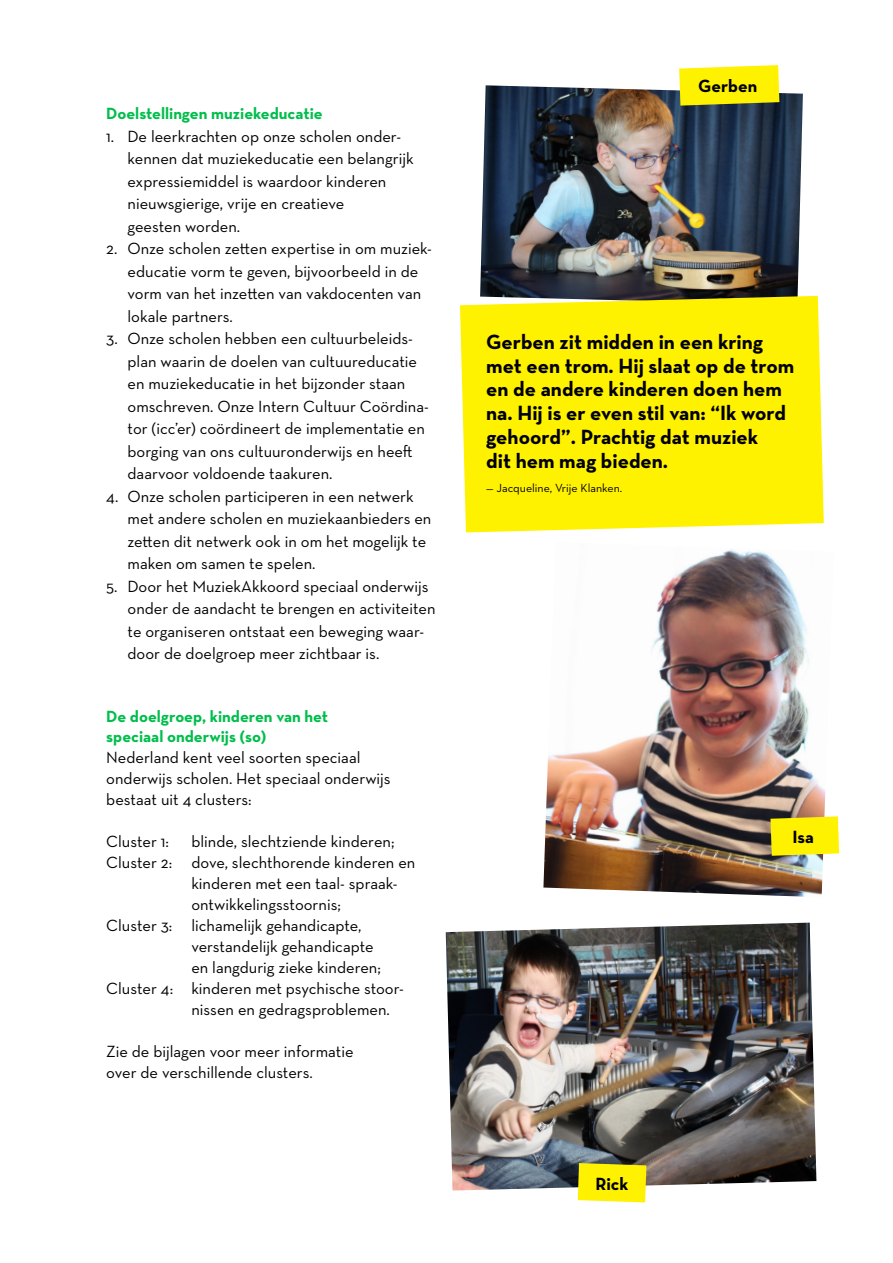
<style>
.page{position:relative;width:893px;height:1263px;background:#fff}
.page>*{position:absolute;margin:0;border:0;box-sizing:border-box;transform-origin:0 0}
.t1{font:700 21px/23.7px "Neutraface Text";color:#000}
.t2{font:700 18px "Neutraface Text";color:#000}
.t3{font:16.5px/22.5px "Neutraface Text";color:#000}
.t4{font:700 16.5px/19.5px "Neutraface Text";color:#00be4b}
.t5{font:12px "Neutraface Text";color:#000}
</style>
<div class="page">
<img style="left:480px;top:85px;width:323px;height:211px">
<svg style="left:679px;top:65px;width:100px;height:41px"></svg>
<img style="left:543px;top:549px;width:283px;height:348px">
<svg style="left:770px;top:816px;width:69px;height:40px"></svg>
<img style="left:446px;top:923px;width:370px;height:267px">
<svg style="left:578px;top:1163px;width:68px;height:39px"></svg>
<div style="left:460px;top:296px;width:364px;height:236px;background:#fff200"></div>
<p class="t4" style="left:106px;top:104px;width:218px">Doelstellingen muziekeducatie</p>
<p class="t3" style="left:128px;top:125px;width:288px;text-indent:-21px">1. De leerkrachten op onze scholen onder&shy;kennen dat muziekeducatie een belangrijk expressiemiddel is waardoor kinderen nieuwsgierige, vrije en creatieve<br>geesten worden.</p>
<p class="t3" style="left:128px;top:237px;width:306px;text-indent:-21px">2. Onze scholen zetten expertise in om muziek&shy;educatie vorm te geven, bijvoorbeeld in de vorm van het inzetten van vakdocenten van lokale partners.</p>
<p class="t3" style="left:128px;top:327px;width:303px;text-indent:-21px">3. Onze scholen hebben een cultuurbeleids&shy;plan waarin de doelen van cultuureducatie en muziekeducatie in het bijzonder staan omschreven. Onze Intern Cultuur Coördina&shy;tor (icc’er) coördineert de implementatie en borging van ons cultuuronderwijs en heeft daarvoor voldoende taakuren.</p>
<p class="t3" style="left:128px;top:485px;width:305px;text-indent:-21px">4. Onze scholen participeren in een netwerk met andere scholen en muziekaanbieders en zetten dit netwerk ook in om het mogelijk te maken om samen te spelen.</p>
<p class="t3" style="left:128px;top:575px;width:309px;text-indent:-21px">5. Door het MuziekAkkoord speciaal onderwijs onder de aandacht te brengen en activiteiten te organiseren ontstaat een beweging waar&shy;door de doelgroep meer zichtbaar is.</p>
<p class="t4" style="left:106px;top:707px;width:223px">De doelgroep, kinderen van het speciaal onderwijs (so)</p>
<p class="t3" style="left:106px;top:746px;width:286px;line-height:21px">Nederland kent veel soorten speciaal onderwijs scholen. Het speciaal onderwijs bestaat uit 4 clusters:</p>
<p class="t3" style="left:106px;top:830px;width:64px">Cluster 1:</p>
<p class="t3" style="left:191px;top:830px;width:205px">blinde, slechtziende kinderen;</p>
<p class="t3" style="left:106px;top:851px;width:311px">Cluster 2: dove, slechthorende kinderen en</p>
<p class="t3" style="left:191px;top:872px;width:208px">kinderen met een taal- spraak-</p>
<p class="t3" style="left:191px;top:893px;width:151px">ontwikkelingsstoornis;</p>
<p class="t3" style="left:106px;top:914px;width:257px">Cluster 3: lichamelijk gehandicapte,</p>
<p class="t3" style="left:191px;top:935px;width:184px">verstandelijk gehandicapte</p>
<p class="t3" style="left:191px;top:956px;width:191px">en langdurig zieke kinderen;</p>
<p class="t3" style="left:106px;top:977px;width:299px">Cluster 4: kinderen met psychische stoor-</p>
<p class="t3" style="left:191px;top:998px;width:200px">nissen en gedragsproblemen.</p>
<p class="t3" style="left:106px;top:1041px;width:249px;line-height:21px">Zie de bijlagen voor meer informatie over de verschillende clusters.</p>
<p class="t2" style="left:698px;top:75px;width:61px">Gerben</p>
<p class="t1" style="left:486px;top:330px;width:310px">Gerben zit midden in een kring met een trom. Hij slaat op de trom en de andere kinderen doen hem na. Hij is er even stil van: “Ik word gehoord”. Prachtig dat muziek<br>dit hem mag bieden.</p>
<p class="t5" style="left:486px;top:480px;width:138px">— Jacqueline, Vrije Klanken.</p>
<p class="t2" style="left:595px;top:1172px;width:34px">Rick</p>
<p class="t2" style="left:793px;top:825px;width:23px">Isa</p>
</div>
